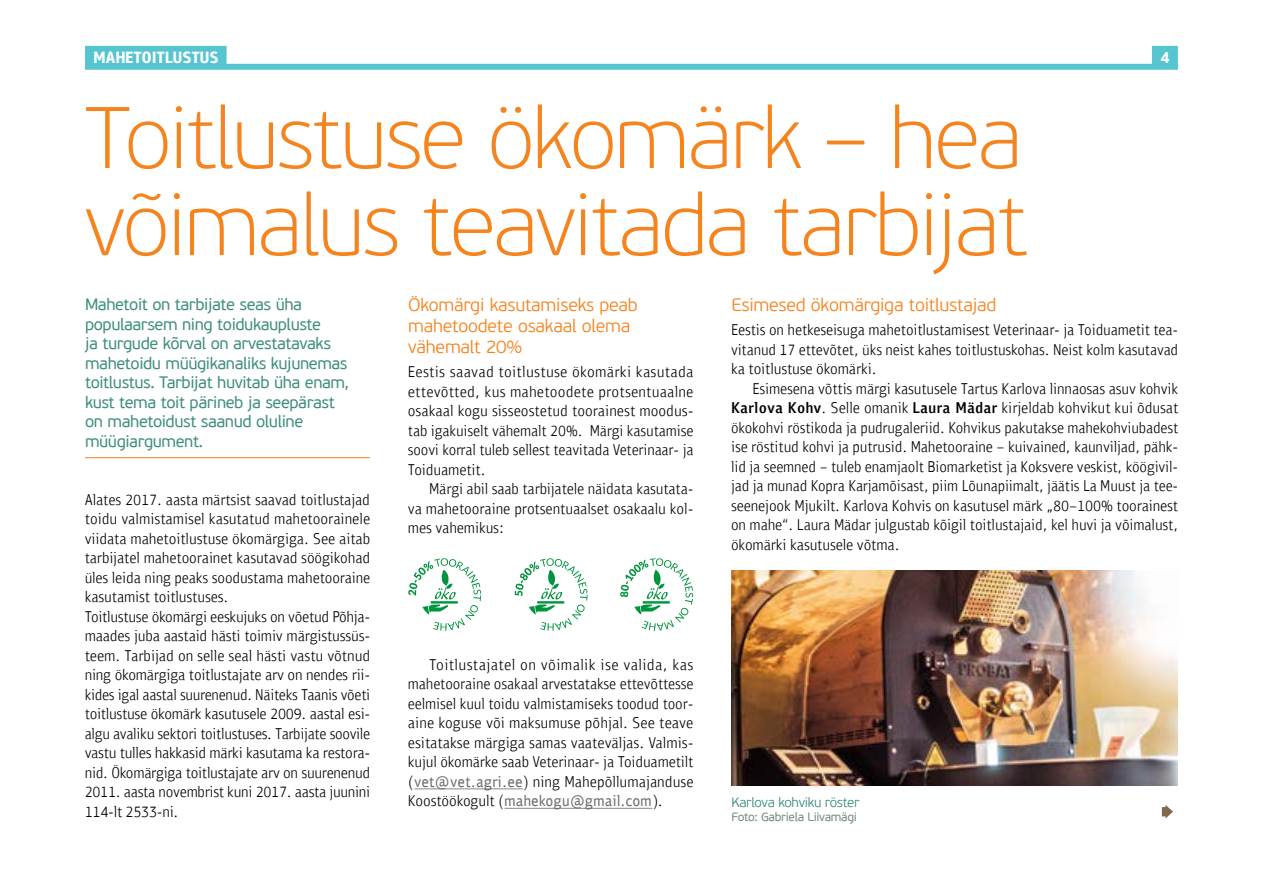
<style>
.page{position:relative;width:1263px;height:893px;background:#fff}
.page>*{position:absolute;margin:0;border:0;box-sizing:border-box;transform-origin:0 0}
.t1{font:100 87px/87px "PF Beau Sans Pro";letter-spacing:-.025em;color:#f5841f}
.t2{font:300 18px/21px "PF Beau Sans Pro";letter-spacing:-.015em;color:#f5841f}
.t3{font:16.5px/19.5px "PF Beau Sans Pro";letter-spacing:-.025em;color:#408f7e}
.t4{font:300 15.75px "PF Bulletin Sans Pro";color:#000}
.t5{font:15.75px "PF Bulletin Sans Pro";color:#6d6e71}
.t6{font:500 15.75px "PF Bulletin Sans Pro";color:#000}
.t7{font:300 13.5px "PF Beau Sans Pro";letter-spacing:-.025em;color:#408f7e}
.t8{font:12px "PF Beau Sans Pro";letter-spacing:-.025em;color:#76897f}
</style>
<div class="page">
<div style="left:85px;top:46px;width:142px;height:22px;background:#56c5d0"></div>
<div style="left:85px;top:64px;width:1093px;height:6px;background:#56c5d0"></div>
<div style="left:1152px;top:46px;width:26px;height:22px;background:#56c5d0"></div>
<hr style="left:85px;top:457px;width:285px;height:1px;background:#f5841f">
<svg style="left:1162px;top:805px;width:11px;height:13px"></svg>
<img style="left:731px;top:571px;width:447px;height:214px">
<svg style="left:408px;top:558px;width:73px;height:73px"></svg>
<svg style="left:515px;top:558px;width:73px;height:73px"></svg>
<svg style="left:620px;top:558px;width:73px;height:73px"></svg>
<svg style="left:414px;top:788px;width:239px;height:21px"></svg>
<h1 class="t1" style="left:85px;top:95px;width:944px">Toitlustuse ökomärk – hea võimalus teavitada tarbijat</h1>
<p class="t3" style="left:85px;top:295px;width:265px">Mahetoit on tarbijate seas üha populaarsem ning toidukaupluste<br>ja turgude kõrval on arvestatavaks mahetoidu müügikanaliks kujunemas toitlustus. Tarbijat huvitab üha enam, kust tema toit pärineb ja seepärast on mahetoidust saanud oluline müügiargument.</p>
<p class="t2" style="left:408px;top:295px;width:231px">Ökomärgi kasutamiseks peab mahetoodete osakaal olema vähemalt 20%</p>
<p class="t4" style="left:423px;top:363px;width:56px">▲▼▲ ▲ ❖</p>
<p class="t4" style="left:499px;top:363px;width:62px">▼□ ▼●◆▲▼◆▲</p>
<p class="t4" style="left:651px;top:363px;width:20px">▲◆▼</p>
<p class="t4" style="left:416px;top:382px;width:45px">▼▼ ❖ ▼▼</p>
<p class="t4" style="left:545px;top:382px;width:43px">▼□□ ▼</p>
<p class="t4" style="left:612px;top:382px;width:75px">□▼▲ ■▼◆ ●■</p>
<p class="t4" style="left:450px;top:402px;width:238px">● □ ◆ ▲ ▲▲ □▲▼ ▼◆ ▼□□ ■ ▲▼ □□ ◆▲</p>
<p class="t4" style="left:456px;top:421px;width:44px">◆▲ ●▼ ❖</p>
<p class="t4" style="left:641px;top:421px;width:19px">▲◆▼</p>
<p class="t4" style="left:408px;top:441px;width:181px">▲□□❖ □ ● ▼◆● ▲ ●● ▲▼ ▼ ❖ ▼</p>
<p class="t4" style="left:523px;top:480px;width:74px">▼ ▼● ■</p>
<p class="t4" style="left:621px;top:480px;width:61px">▼ ▲◆▼ ▼</p>
<p class="t4" style="left:459px;top:499px;width:45px">▼□□ ■</p>
<p class="t4" style="left:527px;top:499px;width:100px">□▼▲ ■▼◆ ●▲ ▼ □▲</p>
<p class="t4" style="left:655px;top:499px;width:34px">●◆ □●</p>
<p class="t2" style="left:731px;top:295px;width:266px">Esimesed ökomärgiga toitlustajad</p>
<p class="t4" style="left:745px;top:321px;width:106px">▲▼▲ □■ ▼ ▲ ▲◆</p>
<p class="t4" style="left:901px;top:321px;width:44px">▼□ ▼●◆▲▼</p>
<p class="t4" style="left:966px;top:321px;width:70px">▲▲▼ ▼ ■</p>
<p class="t4" style="left:1136px;top:321px;width:24px">▼ ▼ ▼</p>
<p class="t4" style="left:731px;top:340px;width:38px">❖▼ ■◆</p>
<p class="t4" style="left:806px;top:340px;width:110px">▼▼❖▼▼ ✓▲ ■ ▲▼</p>
<p class="t4" style="left:946px;top:340px;width:100px">▲ ▼□ ▼●◆▲▼◆▲ □ ▲</p>
<p class="t4" style="left:1073px;top:340px;width:32px">▲▼ □●</p>
<p class="t4" style="left:1132px;top:340px;width:33px">▲◆▼ ❖</p>
<p class="t4" style="left:749px;top:360px;width:58px">▼□ ▼●◆▲▼◆▲</p>
<p class="t4" style="left:760px;top:379px;width:94px">▲ ▲■ ❖▼▼▲</p>
<p class="t4" style="left:908px;top:379px;width:43px">▲◆▼◆▲ ●</p>
<p class="t4" style="left:980px;top:379px;width:19px">▼◆▲</p>
<p class="t4" style="left:1022px;top:379px;width:147px">●□❖ ● ■■ □▲ ▲ ▲◆❖ □ ❖</p>
<p class="t6" style="left:755px;top:399px;width:21px">●□❖</p>
<p class="t4" style="left:846px;top:399px;width:53px">●● □ ■</p>
<p class="t4" style="left:1029px;top:399px;width:102px">● □❖ ◆▼ ◆</p>
<p class="t4" style="left:1153px;top:399px;width:27px">◆▲ ▼</p>
<p class="t4" style="left:745px;top:418px;width:36px">□□❖</p>
<p class="t4" style="left:800px;top:418px;width:29px">▲▼ □</p>
<p class="t4" style="left:868px;top:418px;width:46px">◆◆●</p>
<p class="t4" style="left:956px;top:418px;width:46px">□❖ ◆▲</p>
<p class="t4" style="left:1026px;top:418px;width:33px">◆▼ ▲</p>
<p class="t4" style="left:1106px;top:418px;width:34px">□❖◆</p>
<p class="t4" style="left:735px;top:438px;width:97px">▲ ▲▼▼◆ □ ❖</p>
<p class="t4" style="left:860px;top:438px;width:32px">◆▼ ◆▲</p>
<p class="t4" style="left:943px;top:438px;width:45px">▼□□ ■</p>
<p class="t4" style="left:1015px;top:438px;width:38px">◆❖ ■</p>
<p class="t4" style="left:1088px;top:438px;width:30px">◆■❖ ●</p>
<p class="t4" style="left:795px;top:457px;width:54px">■ ▼◆●</p>
<p class="t4" style="left:872px;top:457px;width:76px">■ □●▼ □</p>
<p class="t4" style="left:983px;top:457px;width:21px">▼▲▼</p>
<p class="t4" style="left:1028px;top:457px;width:27px">□ ▲❖</p>
<p class="t4" style="left:1077px;top:457px;width:41px">❖▲ ▲▼</p>
<p class="t4" style="left:901px;top:477px;width:24px">▲ ▲▼</p>
<p class="t4" style="left:1111px;top:477px;width:49px">◆◆▲▼ ▼</p>
<p class="t4" style="left:731px;top:496px;width:54px">▲ ■□□</p>
<p class="t4" style="left:809px;top:496px;width:28px">◆ ●▼</p>
<p class="t4" style="left:864px;top:496px;width:147px">●□❖ □ ❖ ▲ □■ ▲◆▼◆▲ ●</p>
<p class="t4" style="left:1117px;top:496px;width:63px">▼□□ ■ ▲▼</p>
<p class="t4" style="left:878px;top:516px;width:38px">◆● ◆▲▼</p>
<p class="t4" style="left:963px;top:516px;width:52px">● ▼□ ▼●◆▲▼</p>
<p class="t4" style="left:1065px;top:516px;width:30px">● ◆❖</p>
<p class="t4" style="left:1115px;top:516px;width:59px">❖ ●◆▲▼</p>
<p class="t4" style="left:804px;top:535px;width:73px">▲◆▼◆▲ ● ❖ ▼</p>
<p class="t4" style="left:93px;top:490px;width:29px">●▼▲</p>
<p class="t4" style="left:226px;top:490px;width:120px">▼▲ ▲▼ ▲ ❖ ▼□ ▼●◆▲▼</p>
<p class="t4" style="left:85px;top:510px;width:82px">▼□ ◆ ❖● ▲▼</p>
<p class="t4" style="left:189px;top:510px;width:75px">▲ ● ▲◆▼ ▼◆</p>
<p class="t4" style="left:308px;top:510px;width:56px">▼□□ ■ ●</p>
<p class="t4" style="left:164px;top:529px;width:58px">▼□ ▼●◆▲▼◆▲</p>
<p class="t4" style="left:85px;top:549px;width:56px">▼ ▼●</p>
<p class="t4" style="left:177px;top:549px;width:131px">▼□□ ■ ▼ ▲◆▼ ❖ ▲</p>
<p class="t4" style="left:85px;top:568px;width:32px">✓● ▲ ●</p>
<p class="t4" style="left:203px;top:568px;width:57px">▲ ▲□□ ◆▲▼</p>
<p class="t4" style="left:320px;top:568px;width:44px">▼□□ ■</p>
<p class="t4" style="left:99px;top:588px;width:19px">▲◆▼</p>
<p class="t4" style="left:140px;top:588px;width:85px">▲▼ ▼□ ▼●◆▲▼◆▲ ▲</p>
<p class="t4" style="left:91px;top:607px;width:51px">□ ▼●◆▲▼◆▲</p>
<p class="t4" style="left:224px;top:607px;width:99px">▲◆◆▲ □■ ❖ ▼◆</p>
<p class="t4" style="left:226px;top:627px;width:58px">▲▼ ▼□ ❖</p>
<p class="t4" style="left:322px;top:627px;width:44px">▲▼◆▲▲✓▲</p>
<p class="t4" style="left:178px;top:646px;width:185px">□■ ▲ ●● ▲ ● ▲▼ ❖ ▲▼◆ ❖ ▼■◆</p>
<p class="t4" style="left:189px;top:666px;width:67px">▼□ ▼●◆▲▼ ▼</p>
<p class="t4" style="left:277px;top:666px;width:72px">❖ □■ ■■ ▲</p>
<p class="t4" style="left:109px;top:685px;width:132px">▲ ● ▲▼ ● ▲◆◆ ■ ■◆</p>
<p class="t4" style="left:321px;top:685px;width:46px">■▲ ❖ ▼</p>
<p class="t4" style="left:85px;top:705px;width:57px">▼□ ▼●◆▲▼◆▲</p>
<p class="t4" style="left:219px;top:705px;width:42px">▲◆▼◆▲ ●</p>
<p class="t4" style="left:324px;top:705px;width:38px">▲▼ ● ▲</p>
<p class="t4" style="left:92px;top:724px;width:177px">● ◆ ❖ ● ◆ ▲ ▼□ ▼□ ▼●◆▲▼◆▲ ▲</p>
<p class="t4" style="left:315px;top:724px;width:50px">▼ ▲□□❖ ●</p>
<p class="t4" style="left:85px;top:744px;width:68px">❖ ▲▼◆ ▼◆●● ▲</p>
<p class="t4" style="left:260px;top:744px;width:19px">▲◆▼</p>
<p class="t4" style="left:335px;top:744px;width:19px">▲▼□</p>
<p class="t4" style="left:186px;top:763px;width:66px">▼□ ▼●◆▲▼ ▼</p>
<p class="t4" style="left:273px;top:763px;width:91px">❖ □■ ▲◆◆ ■ ■◆</p>
<p class="t4" style="left:138px;top:783px;width:43px">▲▼ ■□❖</p>
<p class="t4" style="left:214px;top:783px;width:36px">▲▼ ◆■</p>
<p class="t4" style="left:309px;top:783px;width:59px">▲▼ ◆◆■ ■</p>
<p class="t4" style="left:101px;top:802px;width:70px">✔ ●▼ ✓✓ ■</p>
<p class="t4" style="left:437px;top:655px;width:43px">□ ▼●◆▲▼</p>
<p class="t4" style="left:499px;top:655px;width:50px">▼ ● □■ ❖</p>
<p class="t4" style="left:581px;top:655px;width:63px">● ▲ ❖ ●</p>
<p class="t4" style="left:441px;top:675px;width:68px">▼□□ ■ □▲</p>
<p class="t4" style="left:535px;top:675px;width:153px">● ❖▲▼▼ ▲ ▼▼❖▼▼▲▲</p>
<p class="t4" style="left:422px;top:694px;width:145px">● ▲● ◆◆● ▼□ ◆ ❖● ▲▼</p>
<p class="t4" style="left:588px;top:694px;width:96px">▲ ▲ ▼□□ ◆ ▼□□</p>
<p class="t4" style="left:420px;top:714px;width:74px">■ □ ◆▲ ❖</p>
<p class="t4" style="left:535px;top:714px;width:40px">▲◆ ◆▲</p>
<p class="t4" style="left:620px;top:714px;width:68px">● ▼ ❖</p>
<p class="t4" style="left:415px;top:733px;width:49px">▲▼▼ ▲</p>
<p class="t4" style="left:529px;top:733px;width:111px">▲ ▲ ❖ ▼❖●▲</p>
<p class="t4" style="left:415px;top:753px;width:48px">◆◆● □</p>
<p class="t4" style="left:676px;top:753px;width:19px">▼●▼</p>
<p class="t5" style="left:414px;top:772px;width:57px">❖▼ ❖▼</p>
<p class="t4" style="left:613px;top:772px;width:16px">●●◆</p>
<p class="t4" style="left:658px;top:772px;width:30px">■ ◆▲</p>
<p class="t4" style="left:416px;top:792px;width:27px">□□▲▼</p>
<p class="t4" style="left:463px;top:792px;width:33px">□ ◆●▼</p>
<p class="t7" style="left:731px;top:795px;width:130px">Karlova kohviku röster</p>
<p class="t8" style="left:731px;top:810px;width:127px">Foto: Gabriela Liivamägi</p>
</div>
